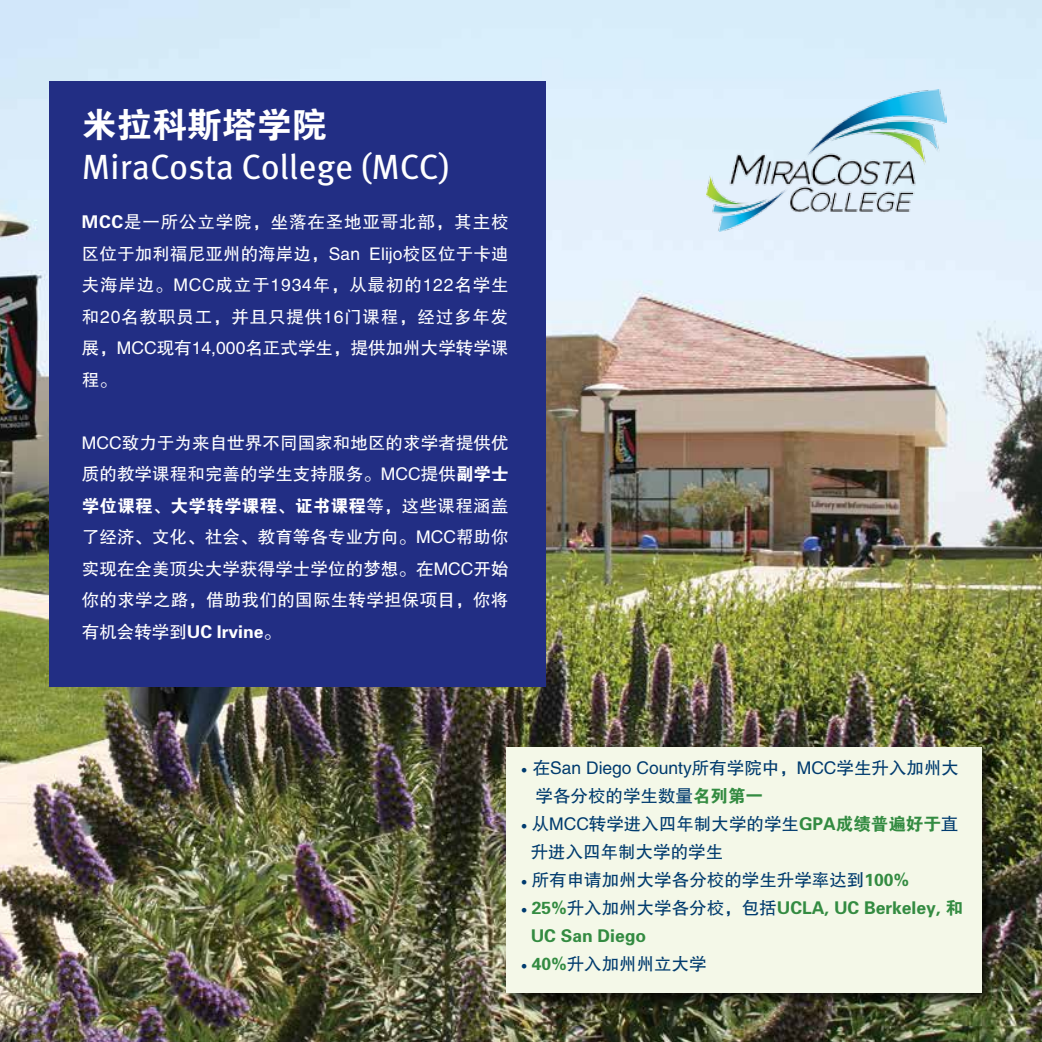
<style>
.page{position:relative;width:1042px;height:1042px;background:#fff}
.page>*{position:absolute;margin:0;border:0;box-sizing:border-box;transform-origin:0 0}
.t1{font:35px "Meta Pro";letter-spacing:-.005em;color:#fff}
.t2{font:35px "FZDHTK GBK1 0";color:#fff}
.t3{font:17.5px/31.5px "FZHTJW GB1 0";letter-spacing:.005em;color:#fff;text-align:justify}
.t4{font:17.5px/28px "FZHTJW GB1 0";color:#003b6e}
.t5{font:17.5px/28px "FZDHTK GBK1 0";color:#338b41}
.t6{font:17.5px "FZDHTK GBK1 0";letter-spacing:.015em;color:#fff}
.s1{font-family:"FZDHTK GBK1 0"}
.s2{font-family:"FZHTJW GB1 0"}
.s3{font-family:"Minion Pro"}
.s4{font-family:"FZDHTK GBK1 0";color:#338b41}
.s5{font-family:"Minion Pro";color:#003b6e}
.s6{font-family:"FZHTJW GB1 0";color:#003b6e}
</style>
<div class="page">
<img style="left:0;top:0;width:1042px;height:1042px">
<div style="left:50px;top:82px;width:496px;height:605px;background:#222e84"></div>
<img style="left:706px;top:90px;width:241px;height:141px">
<div style="left:503px;top:744px;width:494px;height:265px;background:#000;opacity:.75"></div>
<div style="left:506px;top:747px;width:475px;height:245px;background:#f4f8e8"></div>
<h1 class="t2" style="left:82px;top:106px;width:246px">米拉科斯塔学院</h1>
<h1 class="t1" style="left:82px;top:140px;width:369px">MiraCosta College (MCC)</h1>
<p class="t3" style="left:82px;top:207px;width:428px"><span class="s1">MCC</span>是一所公立学院，坐落在圣地亚哥北部，其主校区位于加利福尼亚州的海岸边，San Elijo校区位于卡迪夫海岸边。MCC成立于1934年，从最初的122名学生和20名教职员工，并且只提供16门课程，经过多年发展，MCC现有14,000名正式学生，提供加州大学转学课程。</p>
<p class="t3" style="left:82px;top:427px;width:428px">MCC致力于为来自世界不同国家和地区的求学者提供优质的教学课程和完善的学生支持服务。MCC提供<span class="s1">副学士</span></p>
<p class="t6" style="left:82px;top:496px;width:428px">学位课程、大学转学课程、证书课程<span class="s2">等，这些课程涵盖</span></p>
<p class="t3" style="left:82px;top:522px;width:428px">了经济、文化、社会、教育等各专业方向。MCC帮助你实现在全美顶尖大学获得学士学位的梦想。在MCC开始你的求学之路，借助我们的国际生转学担保项目，你将</p>
<p class="t6" style="left:82px;top:622px;width:201px"><span class="s2">有机会转学到</span>UC Irvine<span class="s2">。</span></p>
<p class="t4" style="left:535px;top:754px;width:425px;text-indent:-15px"><span class="s3">•</span> 在San Diego County所有学院中，MCC学生升入加州大学各分校的学生数量<span class="s4">名列第一</span></p>
<p class="t4" style="left:531px;top:810px;width:429px;text-indent:-10px"><span class="s3">•</span> 从MCC转学进入四年制大学的学生<span class="s4">GPA成绩普遍好于</span>直升进入四年制大学的学生</p>
<p class="t4" style="left:521px;top:866px;width:389px"><span class="s3">•</span> 所有申请加州大学各分校的学生升学率达到<span class="s4">100%</span></p>
<p class="t5" style="left:531px;top:895px;width:434px;text-indent:-10px"><span class="s5">•</span> 25%<span class="s6">升入加州大学各分校，包括</span>UCLA, UC Berkeley, 和<br>UC San Diego</p>
<p class="t4" style="left:521px;top:950px;width:187px"><span class="s3">•</span> <span class="s4">40%</span>升入加州州立大学</p>
</div>
